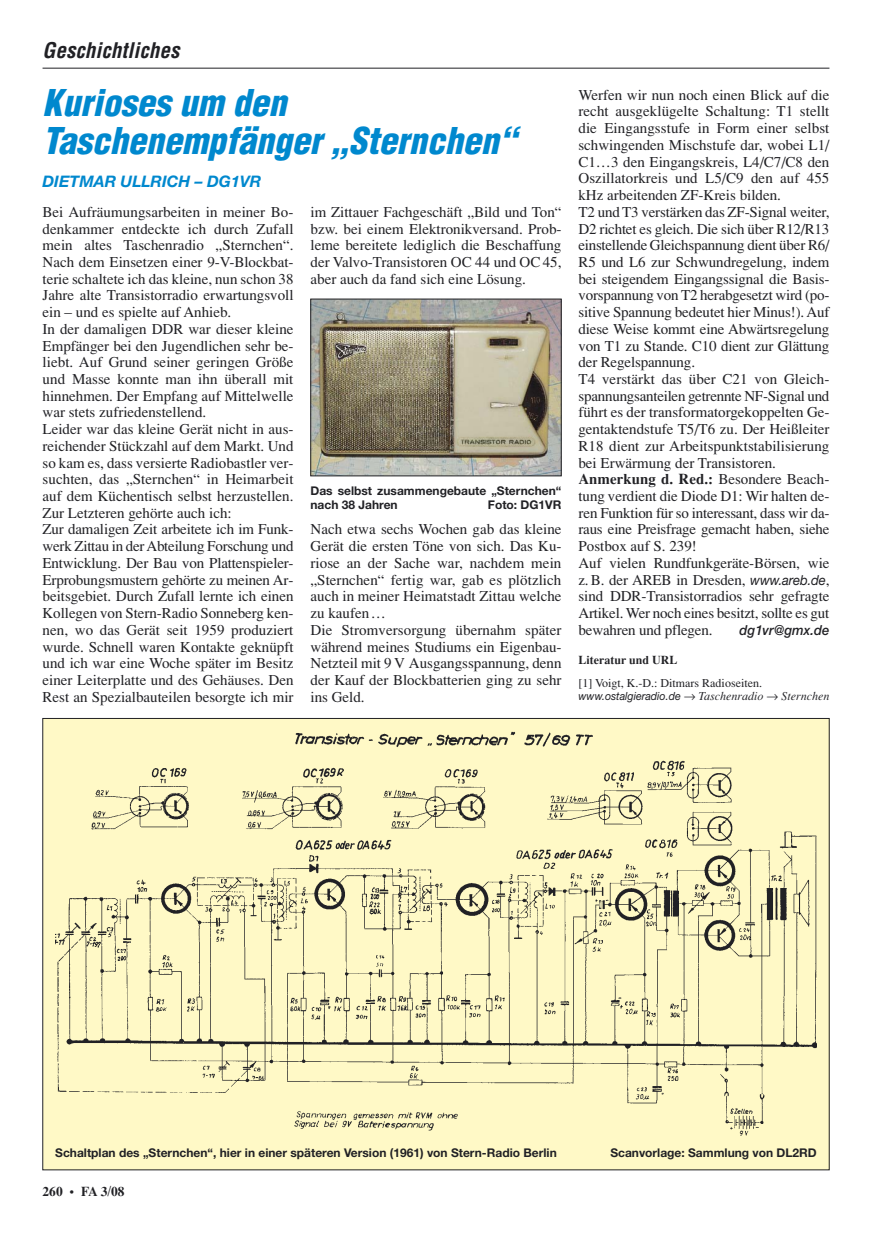
<style>
.page{position:relative;width:872px;height:1234px;background:#fff}
.page>*{position:absolute;margin:0;border:0;box-sizing:border-box;transform-origin:0 0}
.t1{font:italic 900 condensed 36px/37.5px "Helvetica";color:#0088ce}
.t2{font:italic 700 condensed 21px "Helvetica";color:#212125}
.t3{font:italic 700 15.9px "Helvetica Neue";color:#0088ce}
.t4{font:15px/16.6px "Times";color:#212125}
.t5{font:italic 500 13.8px "Helvetica Neue";color:#212125;scale:.95 1}
.t6{font:700 13.5px "Times";color:#212125}
.t7{font:700 12px/13.5px "Helvetica Neue";color:#212125}
.t8{font:12px/13.5px "Times";color:#212125}
.t9{font:700 12px "Times";color:#212125}
.s1{font-weight:700}
.s2{font-family:"Helvetica Neue";font-style:italic;font-size:13.8px}
.s3{font-family:"Helvetica Neue";font-style:italic;font-size:11.25px}
.s4{font-style:italic}
</style>
<div class="page">
<hr style="left:43px;top:68px;width:786px;height:1px;background:#212125">
<img style="left:312px;top:301px;width:247px;height:173px">
<div style="left:310px;top:299px;width:251px;height:177px;border:1px solid #212125"></div>
<div style="left:43px;top:718px;width:786px;height:451px;background:#fff9c6"></div>
<img style="left:55px;top:731px;width:761px;height:404px">
<h2 class="t2" style="left:43px;top:43px;width:142px">Geschichtliches</h2>
<h1 class="t1" style="left:43px;top:88px;width:483px">Kurioses um den<br>Taschenempfänger„Sternchen“</h1>
<p class="t3" style="left:43px;top:176px;width:220px">DIETMAR ULLRICH – DG1VR</p>
<p class="t4" style="left:43px;top:205px;width:252px">Bei Aufräumungsarbeiten in meiner Bo&shy;denkammer entdeckte ich durch Zufall mein altes Taschenradio „Sternchen“.<br>Nach dem Einsetzen einer 9-V-Blockbat&shy;terie schaltete ich das kleine, nun schon 38<br>Jahre alte Transistorradio erwartungsvoll ein – und es spielte auf Anhieb.<br>In der damaligen DDR war dieser kleine Empfänger bei den Jugendlichen sehr be&shy;liebt. Auf Grund seiner geringen Größe und Masse konnte man ihn überall mit hinnehmen. Der Empfang auf Mittelwelle war stets zufriedenstellend.<br>Leider war das kleine Gerät nicht in aus&shy;reichender Stückzahl auf dem Markt. Und so kam es, dass versierte Radiobastler ver&shy;suchten, das „Sternchen“ in Heimarbeit auf dem Küchentisch selbst herzustellen.<br>Zur Letzteren gehörte auch ich:<br>Zur damaligen Zeit arbeitete ich im Funk&shy;werk Zittau in der Abteilung Forschung und Entwicklung. Der Bau von Plattenspieler-Erprobungsmustern gehörte zu meinen Ar&shy;beitsgebiet. Durch Zufall lernte ich einen Kollegen von Stern-Radio Sonneberg ken&shy;nen, wo das Gerät seit 1959 produziert wurde. Schnell waren Kontakte geknüpft und ich war eine Woche später im Besitz einer Leiterplatte und des Gehäuses. Den Rest an Spezialbauteilen besorgte ich mir</p>
<p class="t4" style="left:310px;top:205px;width:252px;text-align:justify">im Zittauer Fachgeschäft „Bild und Ton“ bzw. bei einem Elektronikversand. Prob&shy;leme bereitete lediglich die Beschaffung der Valvo-Transistoren OC 44 und OC 45, aber auch da fand sich eine Lösung.</p>
<p class="t7" style="left:310px;top:485px;width:252px">Das selbst zusammengebaute „Sternchen“ nach 38 Jahren</p>
<p class="t7" style="left:488px;top:499px;width:75px">Foto: DG1VR</p>
<p class="t4" style="left:310px;top:522px;width:252px">Nach etwa sechs Wochen gab das kleine Gerät die ersten Töne von sich. Das Ku&shy;riose an der Sache war, nachdem mein „Sternchen“ fertig war, gab es plötzlich auch in meiner Heimatstadt Zittau welche zu kaufen…<br>Die Stromversorgung übernahm später während meines Studiums ein Eigenbau-Netzteil mit 9 V Ausgangsspannung, denn der Kauf der Blockbatterien ging zu sehr ins Geld.</p>
<p class="t4" style="left:578px;top:88px;width:252px">Werfen wir nun noch einen Blick auf die recht ausgeklügelte Schaltung: T1 stellt die Eingangsstufe in Form einer selbst schwingenden Mischstufe dar, wobei L1/ C1…3 den Eingangskreis, L4/C7/C8 den Oszillatorkreis und L5/C9 den auf 455 kHz arbeitenden ZF-Kreis bilden.<br>T2 und T3 verstärken das ZF-Signal weiter, D2 richtet es gleich. Die sich über R12/R13 einstellende Gleichspannung dient über R6/ R5 und L6 zur Schwundregelung, indem bei steigendem Eingangssignal die Basis&shy;vorspannung von T2 herabgesetzt wird (po&shy;sitive Spannung bedeutet hier Minus!). Auf diese Weise kommt eine Abwärtsregelung von T1 zu Stande. C10 dient zur Glättung der Regelspannung.<br>T4 verstärkt das über C21 von Gleich&shy;spannungsanteilen getrennte NF-Signal und führt es der transformatorgekoppelten Ge&shy;gentaktendstufe T5/T6 zu. Der Heißleiter R18 dient zur Arbeitspunktstabilisierung bei Erwärmung der Transistoren.<br><span class="s1">Anmerkung d. Red.:</span> Besondere Beach&shy;tung verdient die Diode D1: Wir halten de&shy;ren Funktion für so interessant, dass wir da&shy;raus eine Preisfrage gemacht haben, siehe Postbox auf S. 239!<br>Auf vielen Rundfunkgeräte-Börsen, wie z. B. der AREB in Dresden, <span class="s2">www.areb.de</span>, sind DDR-Transistorradios sehr gefragte Artikel. Wer noch eines besitzt, sollte es gut bewahren und pflegen.</p>
<p class="t5" style="left:739px;top:625px;width:96px">dg1vr@gmx.de</p>
<p class="t9" style="left:578px;top:655px;width:101px">Literatur und URL</p>
<p class="t8" style="left:578px;top:677px;width:252px">[1] Voigt, K.-D.: Ditmars Radioseiten. <span class="s3">www.ostalgieradio.de</span> → <span class="s4">Taschenradio</span> → <span class="s4">Sternchen</span></p>
<p class="t7" style="left:55px;top:1147px;width:503px">Schaltplan des „Sternchen“, hier in einer späteren Version (1961) von Stern-Radio Berlin</p>
<p class="t7" style="left:610px;top:1147px;width:208px">Scanvorlage: Sammlung von DL2RD</p>
<p class="t6" style="left:43px;top:1186px;width:84px">260 • FA 3/08</p>
</div>
